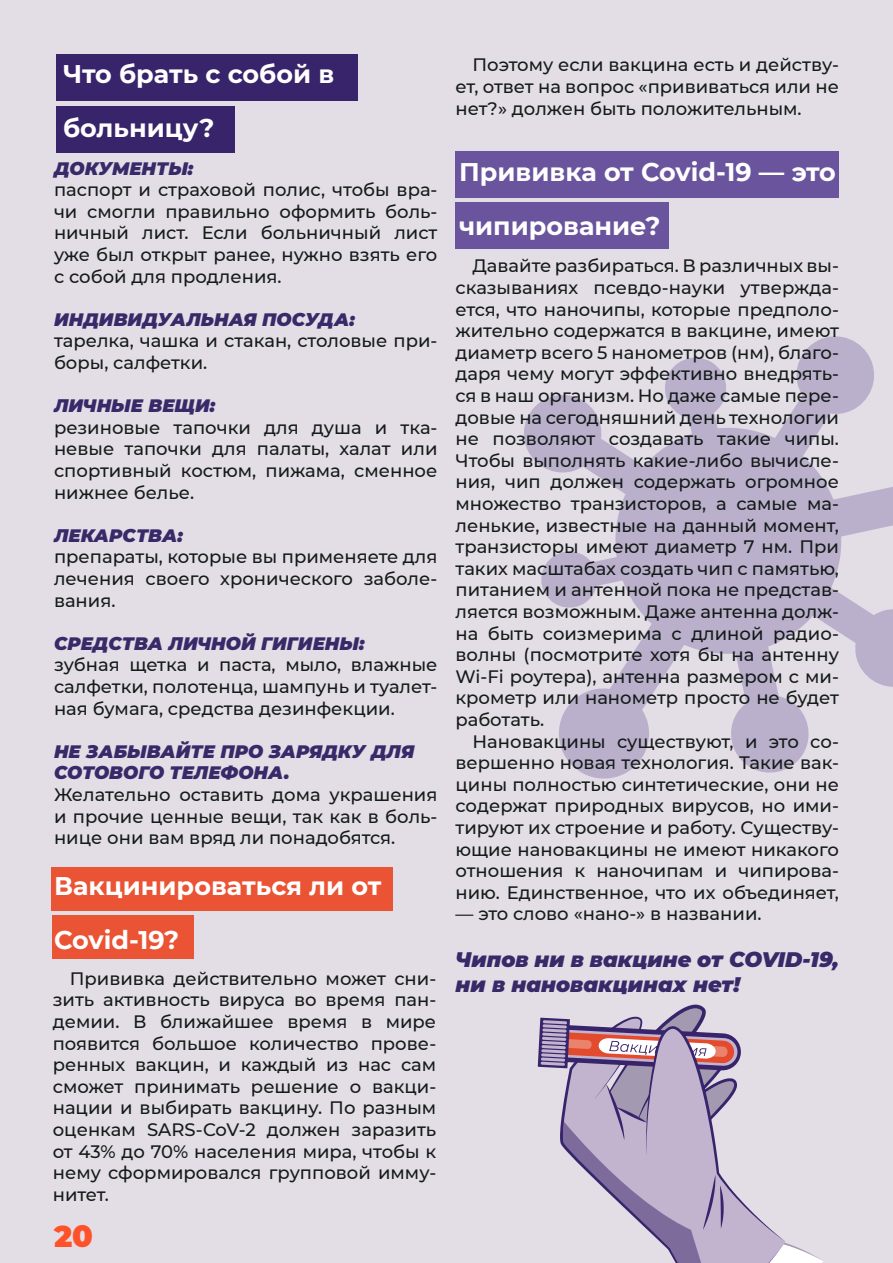
<style>
.page{position:relative;width:893px;height:1263px;background:#e3dee6}
.page>*{position:absolute;margin:0;border:0;box-sizing:border-box;transform-origin:0 0}
.t1{font:900 30px "Montserrat";color:#ff522b}
.t2{font:700 25.5px/54px "Montserrat";color:#fff}
.t3{font:italic 900 21px/25.2px "Montserrat";color:#382969}
.t4{font:500 18px/21.6px "Montserrat";color:#151b19;text-align:justify}
.t5{font:italic 900 18px/21.6px "Montserrat";color:#382969}
</style>
<div class="page">
<svg style="left:524px;top:336px;width:369px;height:443px"></svg>
<div style="left:56px;top:106px;width:179px;height:46px;background:#38246b"></div>
<div style="left:56px;top:54px;width:302px;height:47px;background:#38246b"></div>
<div style="left:52px;top:916px;width:141px;height:43px;background:#ea5434"></div>
<div style="left:52px;top:867px;width:341px;height:44px;background:#ea5434"></div>
<div style="left:455px;top:202px;width:214px;height:47px;background:#69549d"></div>
<div style="left:455px;top:151px;width:384px;height:46px;background:#69549d"></div>
<svg style="left:538px;top:1004px;width:285px;height:259px"></svg>
<h2 class="t2" style="left:63px;top:46px;width:273px">Что брать с собой в больницу?</h2>
<p class="t5" style="left:54px;top:156px;width:141px">ДОКУМЕНТЫ:</p>
<p class="t4" style="left:54px;top:178px;width:385px">паспорт и страховой полис, чтобы вра&shy;чи смогли правильно оформить боль&shy;ничный лист. Если больничный лист уже был открыт ранее, нужно взять его с собой для продления.</p>
<p class="t5" style="left:54px;top:307px;width:302px">ИНДИВИДУАЛЬНАЯ ПОСУДА:</p>
<p class="t4" style="left:54px;top:329px;width:385px">тарелка, чашка и стакан, столовые при&shy;боры, салфетки.</p>
<p class="t5" style="left:54px;top:394px;width:163px">ЛИЧНЫЕ ВЕЩИ:</p>
<p class="t4" style="left:54px;top:416px;width:385px">резиновые тапочки для душа и тка&shy;невые тапочки для палаты, халат или спортивный костюм, пижама, сменное нижнее белье.</p>
<p class="t5" style="left:54px;top:523px;width:131px">ЛЕКАРСТВА:</p>
<p class="t4" style="left:54px;top:545px;width:385px">препараты, которые вы применяете для лечения своего хронического заболе&shy;вания.</p>
<p class="t5" style="left:54px;top:631px;width:312px">СРЕДСТВА ЛИЧНОЙ ГИГИЕНЫ:</p>
<p class="t4" style="left:54px;top:653px;width:385px">зубная щетка и паста, мыло, влажные салфетки, полотенца, шампунь и туалет&shy;ная бумага, средства дезинфекции.</p>
<p class="t5" style="left:54px;top:739px;width:362px">НЕ ЗАБЫВАЙТЕ ПРО ЗАРЯДКУ ДЛЯ<br>СОТОВОГО ТЕЛЕФОНА.</p>
<p class="t4" style="left:54px;top:783px;width:385px">Желательно оставить дома украшения и прочие ценные вещи, так как в боль&shy;нице они вам вряд ли понадобятся.</p>
<h2 class="t2" style="left:54px;top:858px;width:329px">Вакцинироваться ли от<br>Covid-19?</h2>
<p class="t4" style="left:53px;top:967px;width:385px;text-indent:17px">Прививка действительно может сни&shy;зить активность вируса во время пан&shy;демии. В ближайшее время в мире появится большое количество прове&shy;ренных вакцин, и каждый из нас сам сможет принимать решение о вакци&shy;нации и выбирать вакцину. По разным оценкам SARS-CoV-2 должен заразить от 43% до 70% населения мира, чтобы к нему сформировался групповой имму&shy;нитет.</p>
<h1 class="t1" style="left:54px;top:1213px;width:40px">20</h1>
<p class="t4" style="left:455px;top:54px;width:385px;text-indent:17px">Поэтому если вакцина есть и действу&shy;ет, ответ на вопрос «прививаться или не нет?» должен быть положительным.</p>
<h2 class="t2" style="left:459px;top:143px;width:378px">Прививка от Covid-19 ― это чипирование?</h2>
<p class="t4" style="left:455px;top:254px;width:385px;text-indent:17px">Давайте разбираться. В различных вы&shy;сказываниях псевдо-науки утвержда&shy;ется, что наночипы, которые предполо&shy;жительно содержатся в вакцине, имеют диаметр всего 5 нанометров (нм), благо&shy;даря чему могут эффективно внедрять&shy;ся в наш организм. Но даже самые пере&shy;довые на сегодняшний день технологии не позволяют создавать такие чипы.<br>Чтобы выполнять какие-либо вычисле&shy;ния, чип должен содержать огромное множество транзисторов, а самые ма&shy;ленькие, известные на данный момент, транзисторы имеют диаметр 7 нм. При таких масштабах создать чип с памятью, питанием и антенной пока не представ&shy;ляется возможным. Даже антенна долж&shy;на быть соизмерима с длиной радио&shy;волны (посмотрите хотя бы на антенну Wi-Fi роутера), антенна размером с ми&shy;крометр или нанометр просто не будет работать.</p>
<p class="t4" style="left:455px;top:730px;width:385px;text-indent:17px">Нановакцины существуют, и это со&shy;вершенно новая технология. Такие вак&shy;цины полностью синтетические, они не содержат природных вирусов, но ими&shy;тируют их строение и работу. Существу&shy;ющие нановакцины не имеют никакого отношения к наночипам и чипирова&shy;нию. Единственное, что их объединяет,</p>
<p class="t4" style="left:455px;top:902px;width:308px">— это слово «нано-» в названии.</p>
<p class="t3" style="left:455px;top:946px;width:385px">Чипов ни в вакцине от COVID-19, ни в нановакцинах нет!</p>
</div>
